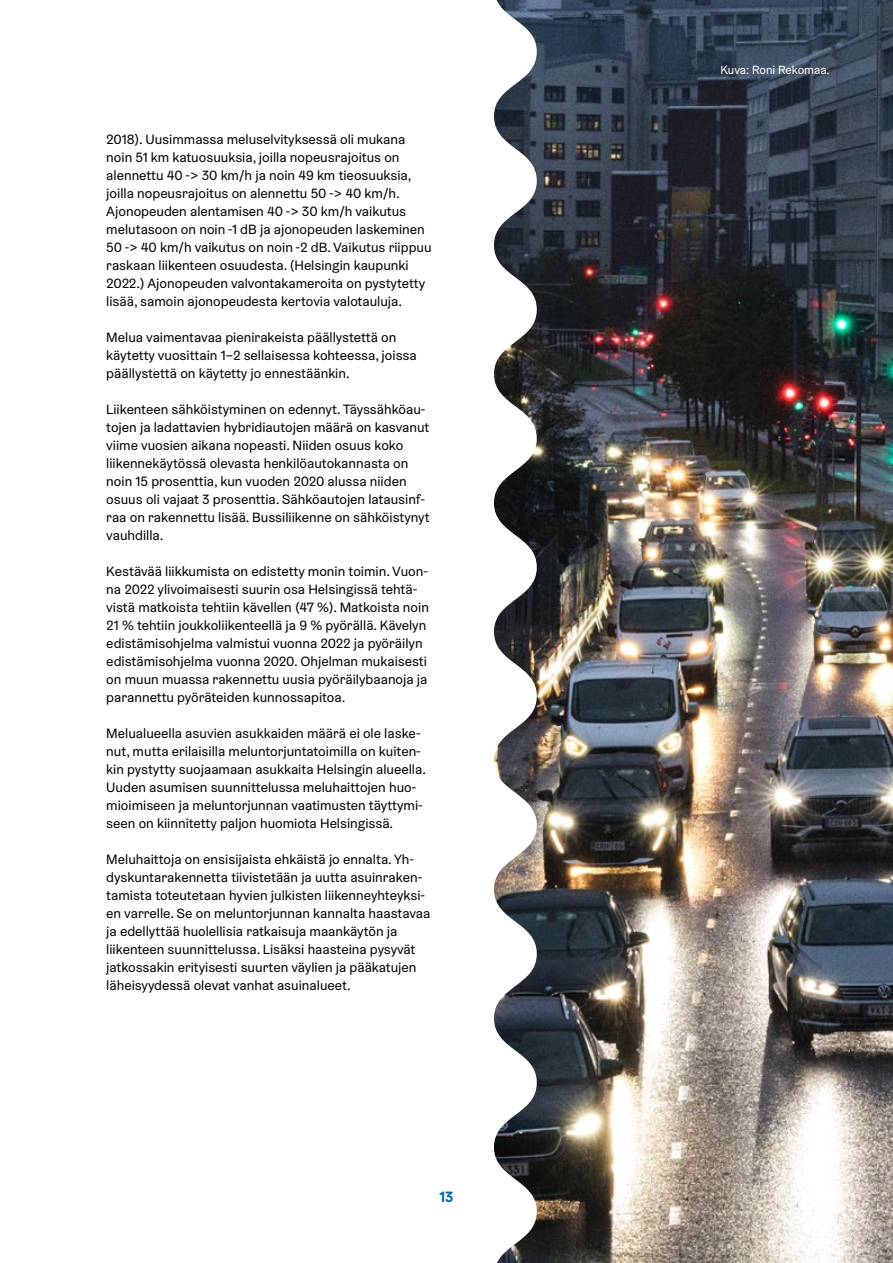
<style>
.page{position:relative;width:893px;height:1263px;background:#fff}
.page>*{position:absolute;margin:0;border:0;box-sizing:border-box;transform-origin:0 0}
.t1{font:700 15px "Helsinki Grotesk";color:#006ab5}
.Leipis__p{font:13.5px/18px "Helsinki Grotesk";color:#000}
.t2{font:12px "Helsinki Grotesk";color:#fff}
</style>
<div class="page">
<img style="left:537px;top:0;width:356px;height:1263px">
<svg style="left:494px;top:0;width:43px;height:1263px"></svg>
<p class="Leipis__p" style="left:106px;top:130px;width:327px">2018). Uusimmassa meluselvityksessä oli mukana noin 51 km katuosuuksia, joilla nopeusrajoitus on alennettu 40 -&gt; 30 km/h ja noin 49 km tieosuuksia, joilla nopeusrajoitus on alennettu 50 -&gt; 40 km/h.<br>Ajonopeuden alentamisen 40 -&gt; 30 km/h vaikutus melutasoon on noin -1 dB ja ajonopeuden laskeminen 50 -&gt; 40 km/h vaikutus on noin -2 dB. Vaikutus riippuu raskaan liikenteen osuudesta. (Helsingin kaupunki 2022.) Ajonopeuden valvontakameroita on pystytetty lisää, samoin ajonopeudesta kertovia valotauluja.</p>
<p class="Leipis__p" style="left:106px;top:328px;width:312px">Melua vaimentavaa pienirakeista päällystettä on käytetty vuosittain 1–2 sellaisessa kohteessa, joissa päällystettä on käytetty jo ennestäänkin.</p>
<p class="Leipis__p" style="left:106px;top:400px;width:325px">Liikenteen sähköistyminen on edennyt. Täyssähköau&shy;tojen ja ladattavien hybridiautojen määrä on kasvanut viime vuosien aikana nopeasti. Niiden osuus koko liikennekäytössä olevasta henkilöautokannasta on noin 15 prosenttia, kun vuoden 2020 alussa niiden osuus oli vajaat 3 prosenttia. Sähköautojen latausinf&shy;raa on rakennettu lisää. Bussiliikenne on sähköistynyt vauhdilla.</p>
<p class="Leipis__p" style="left:106px;top:562px;width:324px">Kestävää liikkumista on edistetty monin toimin. Vuon&shy;na 2022 ylivoimaisesti suurin osa Helsingissä tehtä&shy;vistä matkoista tehtiin kävellen (47 %). Matkoista noin 21 % tehtiin joukkoliikenteellä ja 9 % pyörällä. Kävelyn edistämisohjelma valmistui vuonna 2022 ja pyöräilyn edistämisohjelma vuonna 2020. Ohjelman mukaisesti on muun muassa rakennettu uusia pyöräilybaanoja ja parannettu pyöräteiden kunnossapitoa.</p>
<p class="Leipis__p" style="left:106px;top:724px;width:321px">Melualueella asuvien asukkaiden määrä ei ole laske&shy;nut, mutta erilaisilla meluntorjuntatoimilla on kuiten&shy;kin pystytty suojaamaan asukkaita Helsingin alueella.<br>Uuden asumisen suunnittelussa meluhaittojen huo&shy;mioimiseen ja meluntorjunnan vaatimusten täyttymi&shy;seen on kiinnitetty paljon huomiota Helsingissä.</p>
<p class="Leipis__p" style="left:106px;top:850px;width:326px">Meluhaittoja on ensisijaista ehkäistä jo ennalta. Yh&shy;dyskuntarakennetta tiivistetään ja uutta asuinraken&shy;tamista toteutetaan hyvien julkisten liikenneyhteyksi&shy;en varrelle. Se on meluntorjunnan kannalta haastavaa ja edellyttää huolellisia ratkaisuja maankäytön ja liikenteen suunnittelussa. Lisäksi haasteina pysyvät jatkossakin erityisesti suurten väylien ja pääkatujen läheisyydessä olevat vanhat asuinalueet.</p>
<p class="t1" style="left:439px;top:1187px;width:15px">13</p>
<p class="t2" style="left:720px;top:63px;width:111px">Kuva: Roni Rekomaa.</p>
</div>
